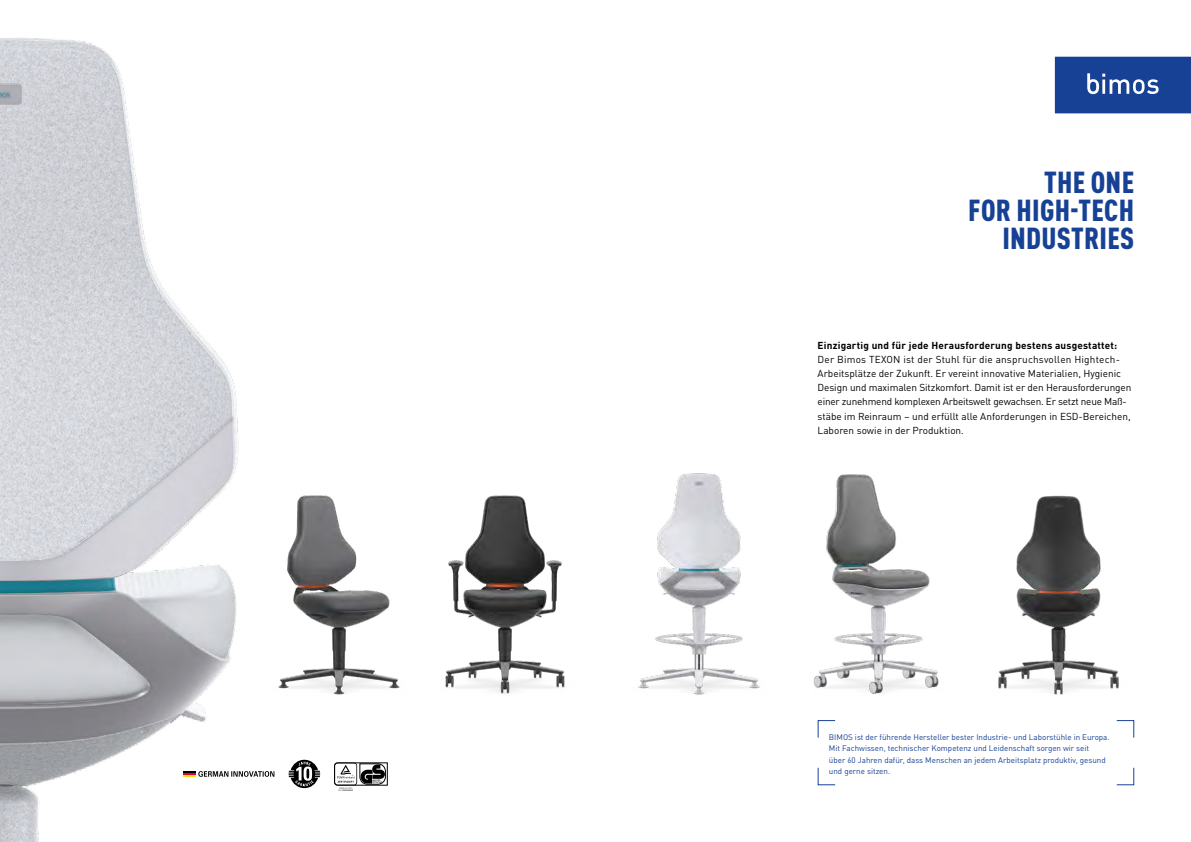
<style>
.page{position:relative;width:1191px;height:842px;background:#fff}
.page>*{position:absolute;margin:0;border:0;box-sizing:border-box;transform-origin:0 0}
.t1{font:900 condensed 30px/28.4px "DIN Pro";letter-spacing:.01em;color:#164194;text-align:right}
.t2{font:10px/14.2px "DIN Pro";color:#000}
.t3{font:700 10px "DIN Pro";letter-spacing:.02em;color:#000}
.t4{font:8px/11.3px "DIN Pro";color:#164194}
</style>
<div class="page">
<img style="left:638px;top:473px;width:481px;height:222px">
<svg style="left:291px;top:760px;width:29px;height:28px"></svg>
<svg style="left:334px;top:762px;width:54px;height:29px"></svg>
<img style="left:0;top:37px;width:291px;height:805px">
<img style="left:249px;top:448px;width:151px;height:261px">
<img style="left:445px;top:495px;width:120px;height:199px">
<svg style="left:1054px;top:57px;width:137px;height:56px;background:#264e9b"></svg>
<svg style="left:183px;top:771px;width:91px;height:6px"></svg>
<svg style="left:817px;top:720px;width:317px;height:66px"></svg>
<h1 class="t1" style="left:968px;top:166px;width:167px">THE ONE<br>FOR HIGH-TECH<br>INDUSTRIES</h1>
<p class="t3" style="left:817px;top:337px;width:301px">Einzigartig und für jede Herausforderung bestens ausgestattet:</p>
<p class="t2" style="left:817px;top:351px;width:315px">Der Bimos TEXON ist der Stuhl für die anspruchsvollen Hightech-Arbeitsplätze der Zukunft. Er vereint innovative Materialien, Hygienic Design und maximalen Sitzkomfort. Damit ist er den Herausforderungen einer zunehmend komplexen Arbeitswelt gewachsen. Er setzt neue Maß&shy;stäbe im Reinraum – und erfüllt alle Anforderungen in ESD-Bereichen, Laboren sowie in der Produktion.</p>
<p class="t4" style="left:829px;top:731px;width:282px">BIMOS ist der fü hrende Hersteller bester Industrie- und Laborstü hle in Europa.<br>Mit Fachwissen, technischer Kompetenz und Leidenschaft sorgen wir seit<br>ü ber 60 Jahren dafü r, dass Menschen an jedem Arbeitsplatz produktiv, gesund und gerne sitzen.</p>
</div>
